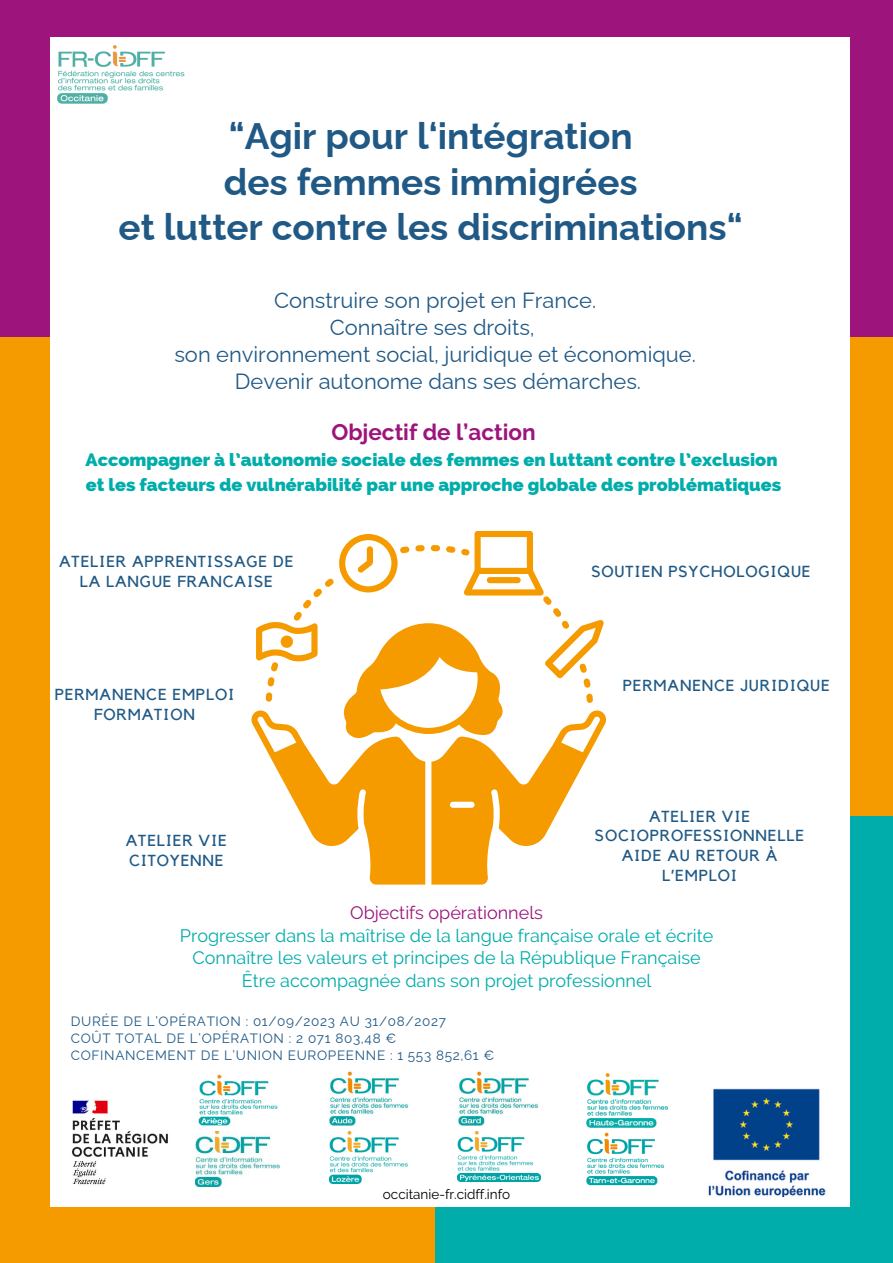
<style>
.page{position:relative;width:893px;height:1263px;background:#f59b00}
.page>*{position:absolute;margin:0;border:0;box-sizing:border-box;transform-origin:0 0}
.t1{font:700 36.9px/45.6px "Raleway";color:#205985;text-align:center}
.t2{font:700 22.5px "Raleway";color:#9d157c}
.t3{font:21.9px/27px "Raleway";color:#205985;text-align:center}
.t4{font:18px/22.5px "Raleway";color:#00adaa;text-align:center}
.t5{font:800 18px/24.8px "Raleway";color:#00adaa}
.t6{font:18px "Raleway";color:#9d157c}
.t7{font:15.9px/19.6px "Kollektif";letter-spacing:.05em;color:#205985;text-align:center}
.t8{font:13.5px/16.9px "Raleway";letter-spacing:.05em;color:#205985}
.t9{font:13.5px "Raleway";color:#000}
</style>
<div class="page">
<div style="left:435px;top:817px;width:458px;height:446px;background:#00adaa"></div>
<div style="left:0;top:0;width:893px;height:337px;background:#9d157c"></div>
<div style="left:51px;top:38px;width:798px;height:1169px;background:#fff"></div>
<svg style="left:251px;top:531px;width:356px;height:353px"></svg>
<img style="left:57px;top:45px;width:128px;height:58px">
<img style="left:708px;top:1088px;width:118px;height:108px">
<img style="left:196px;top:1131px;width:84px;height:55px">
<img style="left:72px;top:1100px;width:96px;height:85px">
<img style="left:329px;top:1071px;width:79px;height:55px">
<img style="left:458px;top:1071px;width:81px;height:55px">
<img style="left:329px;top:1131px;width:79px;height:53px">
<img style="left:586px;top:1132px;width:78px;height:54px">
<img style="left:457px;top:1131px;width:83px;height:51px">
<img style="left:198px;top:1074px;width:80px;height:52px">
<img style="left:586px;top:1073px;width:81px;height:55px">
<h1 class="t1" style="left:119px;top:109px;width:625px">“Agir pour l‘intégration<br>des femmes immigrées<br>et lutter contre les discriminations“</h1>
<h3 class="t3" style="left:174px;top:284px;width:523px">Construire son projet en France.<br>Connaître ses droits,<br>son environnement social, juridique et économique.<br>Devenir autonome dans ses démarches.</h3>
<h2 class="t2" style="left:331px;top:419px;width:206px">Objectif de l’action</h2>
<p class="t5" style="left:86px;top:447px;width:697px">Accompagner à l’autonomie sociale des femmes en luttant contre l’exclusion et les facteurs de vulnérabilité par une approche globale des problématiques</p>
<p class="t7" style="left:59px;top:552px;width:236px">ATELIER APPRENTISSAGE DE<br>LA LANGUE FRANCAISE</p>
<p class="t7" style="left:55px;top:685px;width:181px">PERMANENCE EMPLOI<br>FORMATION</p>
<p class="t7" style="left:126px;top:831px;width:103px;text-align:left">ATELIER VIE<br>CITOYENNE</p>
<p class="t7" style="left:591px;top:562px;width:221px">SOUTIEN PSYCHOLOGIQUE</p>
<p class="t7" style="left:623px;top:675px;width:209px">PERMANENCE JURIDIQUE</p>
<p class="t7" style="left:595px;top:806px;width:211px">ATELIER VIE<br>SOCIOPROFESSIONNELLE<br>AIDE AU RETOUR À<br>L’EMPLOI</p>
<p class="t6" style="left:350px;top:902px;width:194px">Objectifs opérationnels</p>
<p class="t4" style="left:180px;top:924px;width:535px">Progresser dans la maîtrise de la langue française orale et écrite<br>Connaître les valeurs et principes de la République Française<br>Être accompagnée dans son projet professionnel</p>
<p class="t8" style="left:71px;top:1011px;width:425px">DURÉE DE L’OPÉRATION : 01/09/2023 AU 31/08/2027<br>COÛT TOTAL DE L’OPÉRATION : 2 071 803,48 €<br>COFINANCEMENT DE L’UNION EUROPEENNE : 1 553 852,61 €</p>
<p class="t9" style="left:383px;top:1186px;width:129px">occitanie-fr.cidff.info</p>
</div>
